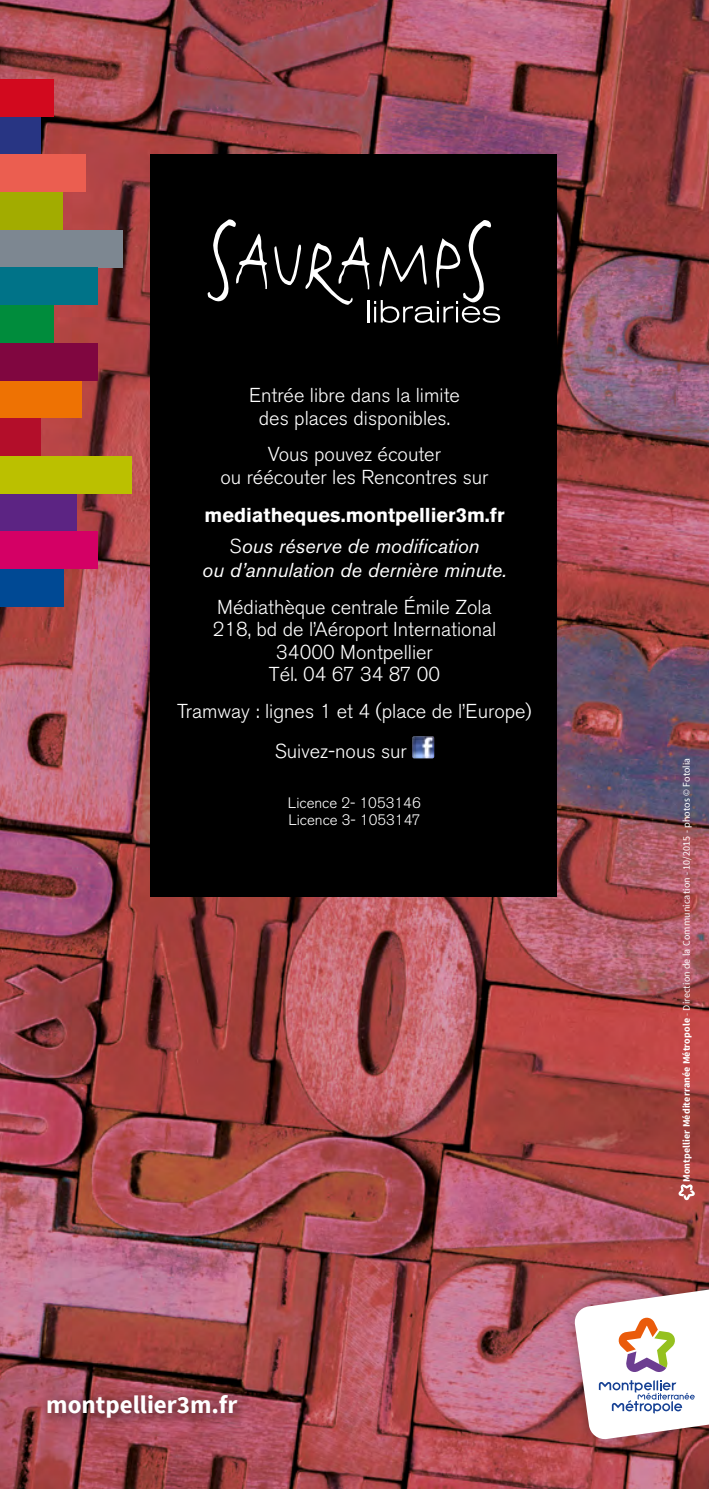
<style>
.page{position:relative;width:709px;height:1489px;background:#fff}
.page>*{position:absolute;margin:0;border:0;box-sizing:border-box;transform-origin:0 0}
.t1{font:700 25px "Source Sans Pro";color:#fff}
.t2{font:300 20px/22.5px "Akzidenz Grotesk BE";color:#fff;text-align:center}
.t3{font:700 20px/31px "Akzidenz Grotesk BE";color:#fff;text-align:center}
.t4{font:italic 20px "Akzidenz Grotesk BE";color:#fff}
.t5{font:300 15px/17.5px "Akzidenz Grotesk BE";color:#fff}
.t6{font:10px "Source Sans Pro";letter-spacing:.01em;color:#fff}
.s1{font-weight:300}
.s2{font-weight:400;font-style:italic}
.s3{font-weight:700}
.s4{font-family:"Myriad"}
.s5{font-family:"Myriad Pro"}
</style>
<div class="page">
<img style="left:0;top:0;width:709px;height:1488px">
<svg style="left:678px;top:1184px;width:17px;height:16px"></svg>
<div style="left:150px;top:154px;width:407px;height:742px;background:#000"></div>
<img style="left:412px;top:736px;width:22px;height:22px">
<svg style="left:207px;top:219px;width:60px;height:83px"></svg>
<svg style="left:274px;top:220px;width:226px;height:103px"></svg>
<div style="left:0;top:380px;width:81px;height:38px;background:#ee7203"></div>
<div style="left:0;top:79px;width:53px;height:38px;background:#d2091e"></div>
<div style="left:0;top:418px;width:41px;height:38px;background:#b30e2a"></div>
<div style="left:0;top:117px;width:41px;height:37px;background:#283583"></div>
<div style="left:0;top:456px;width:131px;height:37px;background:#bbc000"></div>
<div style="left:0;top:154px;width:85px;height:38px;background:#eb5e50"></div>
<div style="left:0;top:493px;width:76px;height:38px;background:#5c2483"></div>
<div style="left:0;top:192px;width:62px;height:38px;background:#a2ac00"></div>
<div style="left:0;top:531px;width:97px;height:38px;background:#d40065"></div>
<div style="left:0;top:569px;width:64px;height:37px;background:#004994"></div>
<div style="left:0;top:230px;width:122px;height:37px;background:#7d8791"></div>
<div style="left:0;top:267px;width:97px;height:38px;background:#007388"></div>
<div style="left:0;top:305px;width:53px;height:38px;background:#008c3c"></div>
<div style="left:0;top:343px;width:97px;height:37px;background:#800640"></div>
<div style="left:36px;top:1382px;width:217px;height:52px;background:#000;opacity:.75"></div>
<div style="left:561px;top:1273px;width:148px;height:179px;background:#000;opacity:.3"></div>
<svg style="left:573px;top:1287px;width:136px;height:152px"></svg>
<p class="t2" style="left:249px;top:384px;width:212px">Entrée libre dans la limite des places disponibles.</p>
<p class="t2" style="left:220px;top:443px;width:269px">Vous pouvez écouter<br>ou réécouter les Rencontres sur</p>
<p class="t3" style="left:204px;top:500px;width:301px">mediatheques.montpellier3m.fr<br><span class="s1">S</span><span class="s2">ous réserve de modification</span></p>
<p class="t4" style="left:202px;top:558px;width:306px">ou d’annulation de dernière minute.</p>
<p class="t2" style="left:213px;top:596px;width:285px">Médiathèque centrale Émile Zola<br>218, bd de l’Aéroport International<br>34000 Montpellier<br>Tél. 04 67 34 87 00</p>
<p class="t2" style="left:275px;top:691px;width:259px;line-height:40.2px;text-align:left;text-indent:-98px">Tramway : lignes 1 et 4 (place de l’Europe)<br>Suivez-nous sur</p>
<p class="t5" style="left:288px;top:794px;width:135px">Licence 2- 1053146<br>Licence 3- 1053147</p>
<p class="t1" style="left:46px;top:1388px;width:193px">montpellier3m.fr</p>
<p class="t6" style="left:680px;top:1181px;width:425px;rotate:-90deg"><span class="s3">Montpellier Méditerranée Métropole</span> <span class="s1">-</span> Direction de la Communication - 10/2015 - <span class="s4">photos ©</span> <span class="s5">Fotolia</span></p>
</div>
